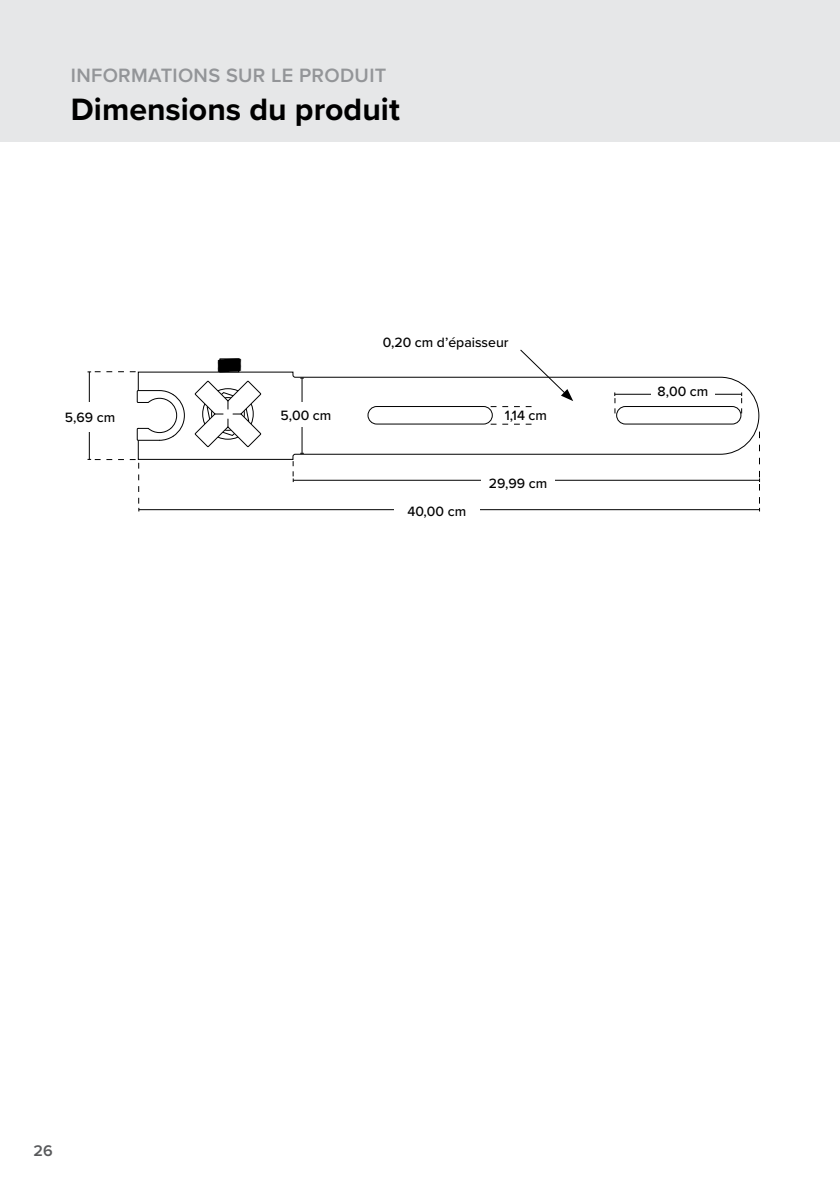
<style>
.page{position:relative;width:840px;height:1191px;background:#fff}
.page>*{position:absolute;margin:0;border:0;box-sizing:border-box;transform-origin:0 0}
.t1{font:700 32px "Proxima Nova";color:#000}
.t2{font:600 20px "Proxima Nova";letter-spacing:.015em;color:#939598}
.t3{font:600 16px "Proxima Nova";color:#58595b}
.t4{font:500 14px "Proxima Nova";color:#000}
</style>
<div class="page">
<div style="left:0;top:0;width:839px;height:142px;background:#e6e7e8"></div>
<svg style="left:137px;top:371px;width:622px;height:89px"></svg>
<div style="left:367px;top:406px;width:125px;height:18px;border:1px solid #000;border-radius:9px"></div>
<div style="left:616px;top:406px;width:124px;height:18px;background:#fff;border-radius:9px"></div>
<div style="left:616px;top:406px;width:124px;height:18px;border:1px solid #000;border-radius:9px"></div>
<svg style="left:194px;top:380px;width:67px;height:68px"></svg>
<svg style="left:218px;top:359px;width:22px;height:13px"></svg>
<hr style="left:89px;top:372px;width:1px;height:87px;background:#000">
<hr style="left:301px;top:378px;width:1px;height:75px;background:#000">
<hr style="left:139px;top:509px;width:620px;height:1px;background:#000">
<hr style="left:293px;top:480px;width:466px;height:1px;background:#000">
<svg style="left:87px;top:371px;width:48px;height:1px"></svg>
<svg style="left:87px;top:459px;width:52px;height:52px"></svg>
<svg style="left:292px;top:461px;width:2px;height:21px"></svg>
<svg style="left:758px;top:431px;width:1px;height:80px"></svg>
<div style="left:58px;top:402px;width:64px;height:29px;background:#fff"></div>
<div style="left:274px;top:402px;width:63px;height:25px;background:#fff"></div>
<div style="left:394px;top:497px;width:85px;height:26px;background:#fff"></div>
<div style="left:481px;top:469px;width:73px;height:27px;background:#fff"></div>
<hr style="left:614px;top:394px;width:127px;height:1px;background:#000">
<svg style="left:614px;top:392px;width:1px;height:21px"></svg>
<svg style="left:740px;top:392px;width:1px;height:21px"></svg>
<div style="left:650px;top:378px;width:64px;height:25px;background:#fff"></div>
<svg style="left:490px;top:424px;width:41px;height:1px"></svg>
<svg style="left:490px;top:349px;width:83px;height:58px"></svg>
<h2 class="t2" style="left:71px;top:60px;width:317px">INFORMATIONS SUR LE PRODUIT</h2>
<h1 class="t1" style="left:71px;top:85px;width:330px">Dimensions du produit</h1>
<p class="t4" style="left:65px;top:407px;width:52px">5,69 cm</p>
<p class="t4" style="left:280px;top:405px;width:52px">5,00 cm</p>
<p class="t4" style="left:382px;top:332px;width:127px">0,20 cm d’épaisseur</p>
<p class="t4" style="left:504px;top:405px;width:44px">1,14 cm</p>
<p class="t4" style="left:407px;top:501px;width:60px">40,00 cm</p>
<p class="t4" style="left:488px;top:473px;width:60px">29,99 cm</p>
<p class="t4" style="left:657px;top:381px;width:52px">8,00 cm</p>
<p class="t3" style="left:33px;top:1139px;width:21px">26</p>
</div>
